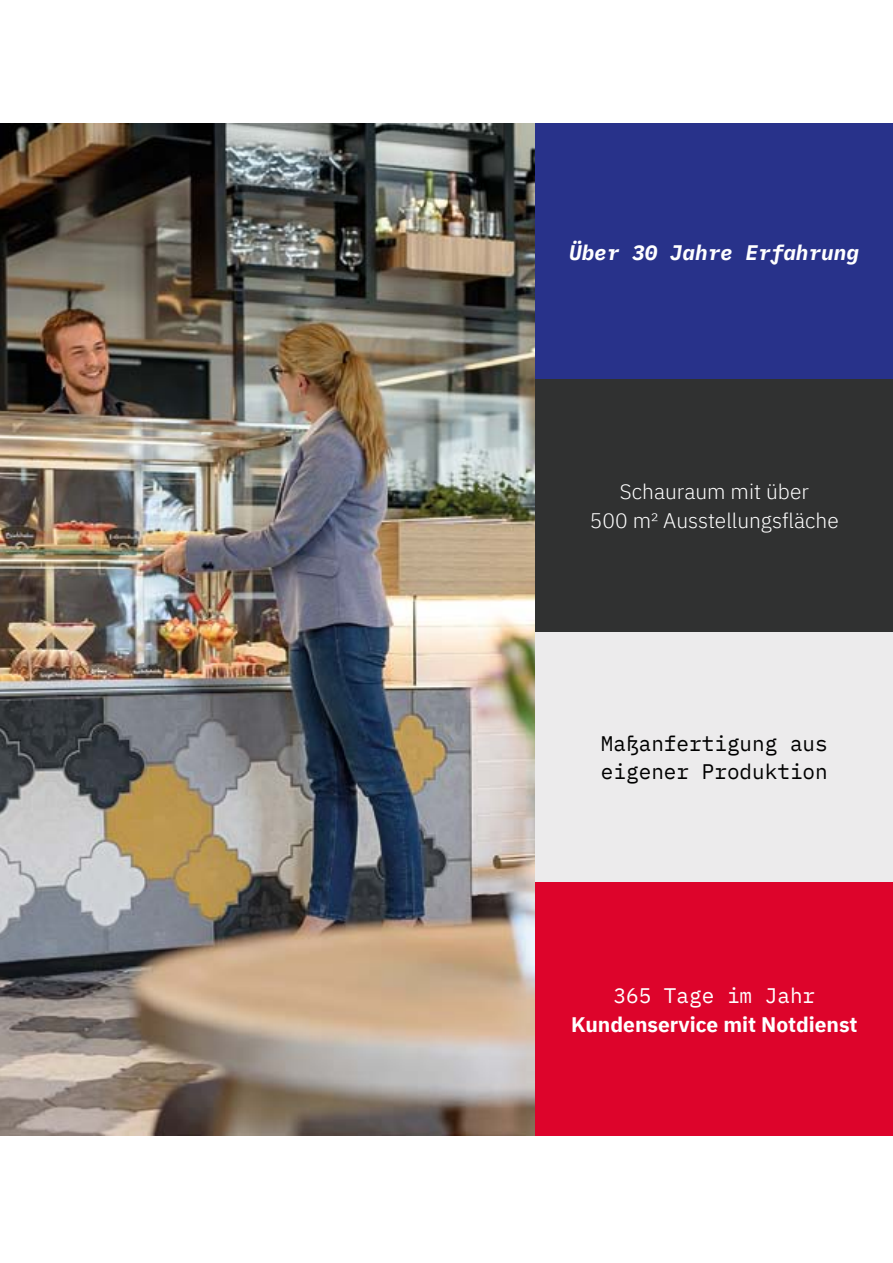
<style>
.page{position:relative;width:893px;height:1263px;background:#fff}
.page>*{position:absolute;margin:0;border:0;box-sizing:border-box;transform-origin:0 0}
.t1{font:300 21px/28.5px "IBM Plex Sans";color:#fff;text-align:center}
.t2{font:21px/28.5px "IBM Plex Mono";color:#000}
.t3{font:700 21px "IBM Plex Sans";color:#fff}
.t4{font:italic 700 21px "IBM Plex Mono";color:#fff}
.t5{font:21px "IBM Plex Mono";color:#fff}
</style>
<div class="page">
<img style="left:0;top:124px;width:536px;height:1012px">
<div style="left:536px;top:631px;width:357px;height:251px;background:#ecebec"></div>
<div style="left:535px;top:124px;width:358px;height:255px;background:#28328a"></div>
<div style="left:536px;top:882px;width:357px;height:254px;background:#dd042b"></div>
<div style="left:536px;top:379px;width:357px;height:252px;background:#303131"></div>
<p class="t4" style="left:569px;top:235px;width:291px">Über 30 Jahre Erfahrung</p>
<p class="t1" style="left:590px;top:476px;width:250px">Schauraum mit über<br>500 m² Ausstellungsfläche</p>
<p class="t2" style="left:601px;top:727px;width:228px">Maßanfertigung aus eigener Produktion</p>
<p class="t5" style="left:614px;top:980px;width:203px">365 Tage im Jahr</p>
<p class="t3" style="left:571px;top:1007px;width:288px">Kundenservice mit Notdienst</p>
</div>
